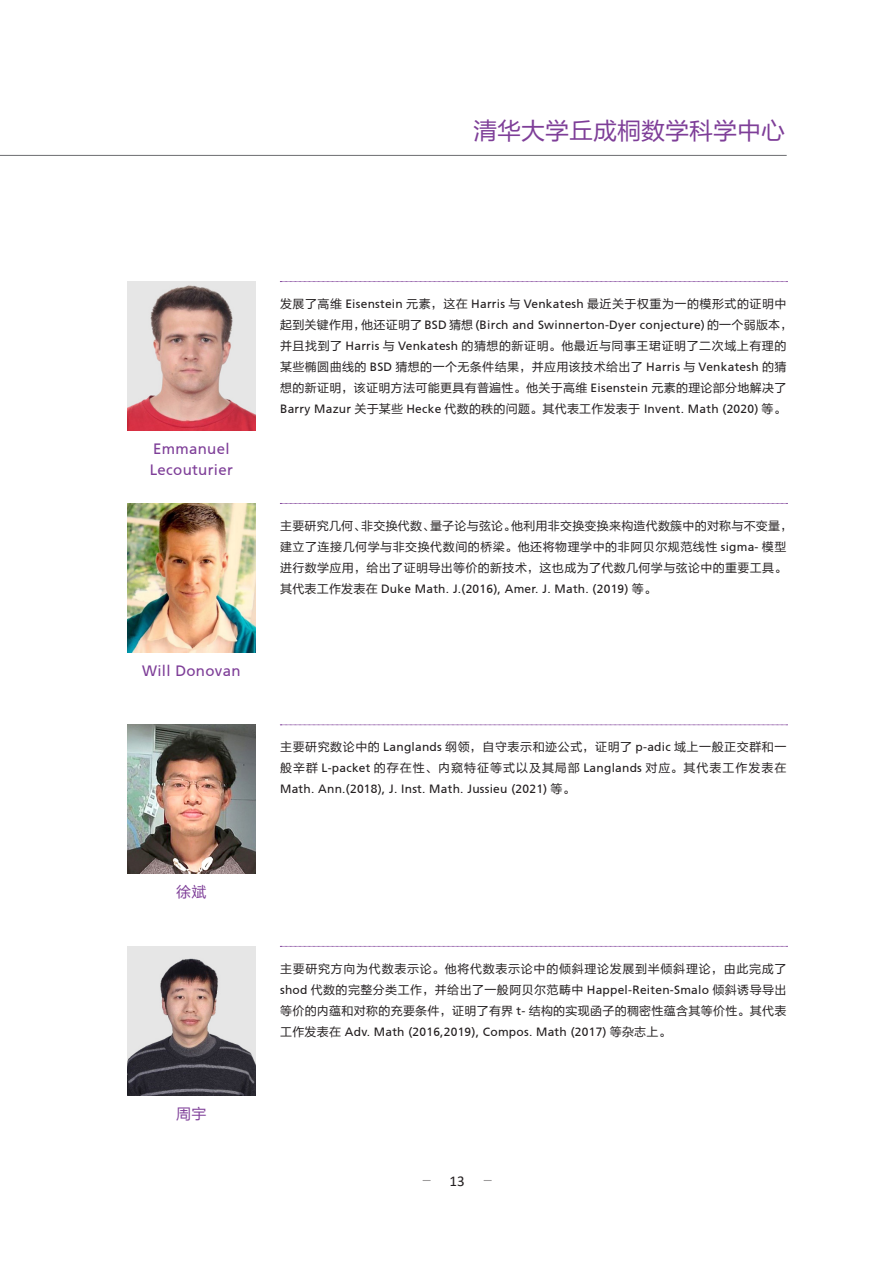
<style>
.page{position:relative;width:893px;height:1263px;background:#fff}
.page>*{position:absolute;margin:0;border:0;box-sizing:border-box;transform-origin:0 0}
.t1{font:24px "FZLTHJW GB1 0";color:#7e3e98}
.t2{font:15px/21px "Frutiger CE";letter-spacing:.02em;color:#7e3e98}
.t3{font:15px "FZLTHJW GB1 0";color:#7e3e98}
.t4{font:15px "Calibri";color:#231f20}
.带照片简介排版{font:12px/21px "FZLTHJW GB1 0";letter-spacing:.03em;color:#231f20}
.带照片简介排版-2{font:12px/21px "Frutiger CE";letter-spacing:.02em;color:#231f20;text-align:justify}
.s1{font-family:"Frutiger CE"}
.s2{font-family:"FZLTHK GBK1 0"}
.s3{font-family:"FZLTHJW GB1 0"}
</style>
<div class="page">
<hr style="left:0;top:155px;width:787px;height:1px;background:#6c6d70">
<img style="left:128px;top:281px;width:127px;height:149px">
<svg style="left:280px;top:281px;width:507px;height:1px"></svg>
<img style="left:128px;top:503px;width:127px;height:149px">
<svg style="left:280px;top:503px;width:507px;height:1px"></svg>
<img style="left:128px;top:725px;width:127px;height:148px">
<svg style="left:280px;top:724px;width:507px;height:1px"></svg>
<img style="left:128px;top:946px;width:127px;height:149px">
<svg style="left:280px;top:946px;width:507px;height:1px"></svg>
<p class="t1" style="left:473px;top:117px;width:313px">清华大学丘成桐数学科学中心</p>
<p class="t2" style="left:150px;top:438px;width:85px">Emmanuel<br>Lecouturier</p>
<p class="t2" style="left:142px;top:660px;width:100px">Will Donovan</p>
<p class="t3" style="left:176px;top:883px;width:32px">徐斌</p>
<p class="t3" style="left:176px;top:1105px;width:32px">周宇</p>
<p class="带照片简介排版" style="left:280px;top:294px;width:514px">发展了高维 <span class="s1">Eisenstein</span> 元素<span class="s2">，</span>这在 <span class="s1">Harris</span> 与 <span class="s1">Venkatesh</span> 最近关于权重为一的模形式的证明中起到关键作用<span class="s2">，</span>他还证明了 <span class="s1">BSD</span> 猜想 <span class="s1">(Birch and Swinnerton-Dyer conjecture)</span> 的一个弱版本<span class="s2">，</span>并且找到了 <span class="s1">Harris</span> 与 <span class="s1">Venkatesh</span> 的猜想的新证明<span class="s2">。</span>他最近与同事王<span class="s2">珺</span>证明了二次域上有理的某些椭圆曲线的 <span class="s1">BSD</span> 猜想的一个无条件结果<span class="s2">，</span>并应用该技术给出了 <span class="s1">Harris</span> 与 <span class="s1">Venkatesh</span> 的猜想的新证明<span class="s2">，</span>该证明方法可能更具有普遍性<span class="s2">。</span>他关于高维 <span class="s1">Eisenstein</span> 元素的理论部分地解决了<span class="s1">Barry Mazur</span> 关于某些 <span class="s1">Hecke</span> 代数的秩的问题<span class="s2">。</span>其代表工作发表于 <span class="s1">Invent. Math (2020)</span> 等<span class="s2">。</span></p>
<p class="带照片简介排版" style="left:280px;top:516px;width:514px">主要研究几何<span class="s2">、</span>非交换代数<span class="s2">、</span>量子论与弦论<span class="s2">。</span>他利用非交换变换来构造代数簇中的对称与不变量<span class="s2">，</span>建立了连接几何学与非交换代数间的桥梁<span class="s2">。</span>他还将物理学中的非阿贝尔规范线性 <span class="s1">sigma-</span> 模型进行数学应用<span class="s2">，</span>给出了证明导出等价的新技术<span class="s2">，</span>这也成为了代数几何学与弦论中的重要工具<span class="s2">。</span>其代表工作发表在 <span class="s1">Duke Math. J.(2016), Amer. J. Math. (2019)</span> 等<span class="s2">。</span></p>
<p class="带照片简介排版-2" style="left:280px;top:737px;width:508px"><span class="s3">主要研究数论中的</span> Langlands <span class="s3">纲领</span><span class="s2">，</span><span class="s3">自守表示和迹公式</span><span class="s2">，</span><span class="s3">证明了</span> p-adic <span class="s3">域上一般正交群和一般辛群</span> L-packet <span class="s3">的存在性</span><span class="s2">、</span><span class="s3">内窥特征等式以及其局部</span> Langlands <span class="s3">对应</span><span class="s2">。</span><span class="s3">其代表工作发表在</span>Math. Ann.(2018), J. Inst. Math. Jussieu (2021) <span class="s3">等</span><span class="s2">。</span></p>
<p class="带照片简介排版" style="left:280px;top:958px;width:508px;text-align:justify">主要研究方向为代数表示论<span class="s2">。</span>他将代数表示论中的倾斜理论发展到半倾斜理论<span class="s2">，</span>由此完成了<span class="s1">shod</span> 代数的完整分类工作<span class="s2">，</span>并给出了一般阿贝尔范畴中 <span class="s1">Happel-Reiten-Smalo</span> 倾斜诱导导出等价的内蕴和对称的充要条件<span class="s2">，</span>证明了有界 <span class="s1">t-</span> 结构的实现函子的稠密性蕴含其等价性<span class="s2">。</span>其代表工作发表在 <span class="s1">Adv. Math (2016,2019), Compos. Math (2017)</span> 等杂志上<span class="s2">。</span></p>
<p class="t4" style="left:449px;top:1171px;width:17px">13</p>
</div>
